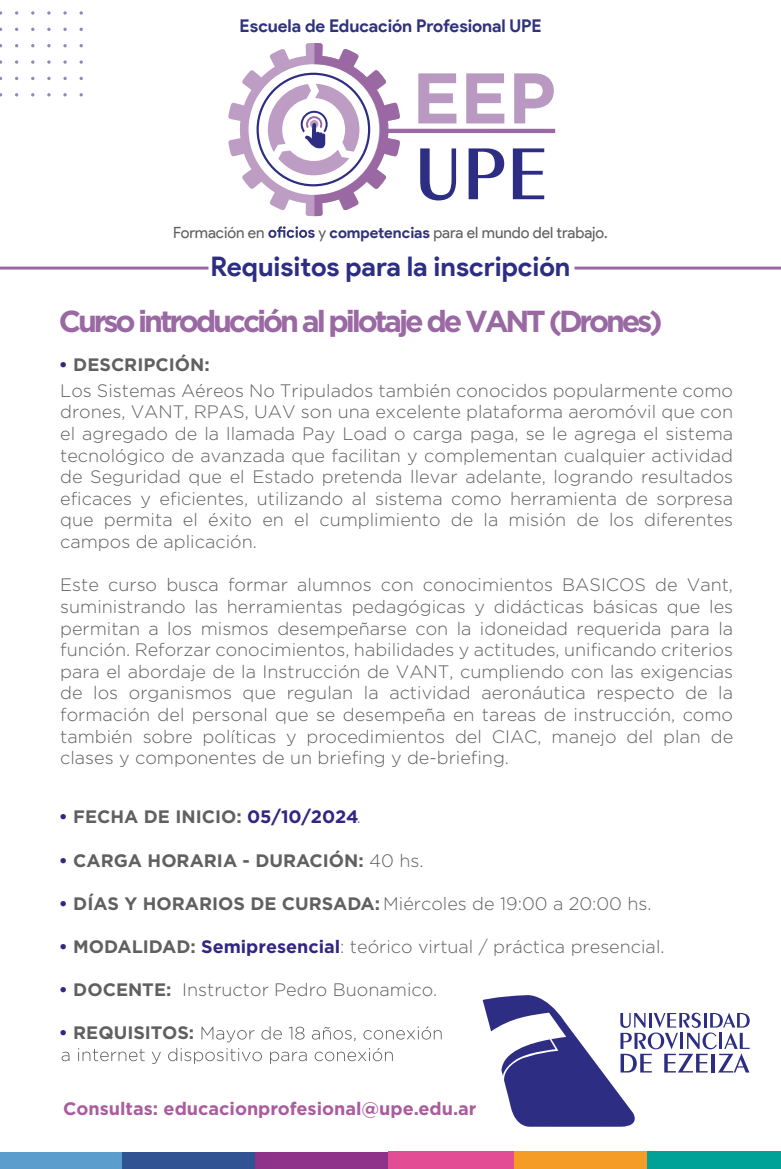
<style>
.page{position:relative;width:781px;height:1169px;background:#fff}
.page>*{position:absolute;margin:0;border:0;box-sizing:border-box;transform-origin:0 0}
.t1{font:600 77.7px "Exotic 350 BT";color:#2d2e83}
.t2{font:700 71.55px "Gotham";color:#b999c1}
.t3{font:700 30.3px "Gotham";letter-spacing:-.105em;color:#9a69a3}
.t4{font:700 27px "Product Sans";color:#2d2e83}
.t5{font:300 18px/21.6px "Gotham";color:#606060;text-align:justify}
.t6{font:700 18px "Gotham";color:#606060}
.t7{font:700 18px "Gotham";color:#ab5b9e}
.t8{font:700 17.55px "Product Sans";letter-spacing:-.005em;color:#30327c}
.t9{font:15.45px "Product Sans";color:#606060}
.s1{font-weight:700;color:#30327c}
.s2{color:#312783}
.s3{font-weight:300}
.s4{font-weight:700;color:#312783}
.s5{font-weight:700}
</style>
<div class="page">
<svg style="left:312px;top:1027px;width:43px;height:14px"></svg>
<svg style="left:363px;top:1026px;width:78px;height:13px"></svg>
<svg style="left:61px;top:1051px;width:8px;height:10px"></svg>
<svg style="left:78px;top:1048px;width:67px;height:13px"></svg>
<svg style="left:152px;top:1051px;width:9px;height:12px"></svg>
<svg style="left:168px;top:1026px;width:138px;height:37px"></svg>
<svg style="left:314px;top:1048px;width:78px;height:13px"></svg>
<div style="left:0;top:1151px;width:130px;height:17px;background:#5b9dcd"></div>
<div style="left:122px;top:1151px;width:133px;height:17px;background:#315394"></div>
<div style="left:255px;top:1151px;width:133px;height:17px;background:#8e3389"></div>
<div style="left:388px;top:1151px;width:133px;height:17px;background:#e24d94"></div>
<div style="left:513px;top:1151px;width:133px;height:17px;background:#f49c26"></div>
<div style="left:646px;top:1151px;width:134px;height:17px;background:#00a298"></div>
<hr style="left:384px;top:129px;width:171px;height:4px;background:#9a69a3">
<svg style="left:228px;top:43px;width:172px;height:173px"></svg>
<svg style="left:268px;top:226px;width:46px;height:12px"></svg>
<svg style="left:47px;top:77px;width:4px;height:3px"></svg>
<svg style="left:63px;top:77px;width:4px;height:3px"></svg>
<svg style="left:79px;top:77px;width:4px;height:3px"></svg>
<svg style="left:47px;top:60px;width:4px;height:4px"></svg>
<svg style="left:63px;top:60px;width:4px;height:4px"></svg>
<svg style="left:79px;top:60px;width:4px;height:4px"></svg>
<svg style="left:47px;top:44px;width:4px;height:3px"></svg>
<svg style="left:63px;top:44px;width:4px;height:3px"></svg>
<svg style="left:47px;top:28px;width:4px;height:3px"></svg>
<svg style="left:63px;top:28px;width:4px;height:3px"></svg>
<svg style="left:31px;top:11px;width:3px;height:4px"></svg>
<svg style="left:47px;top:11px;width:4px;height:4px"></svg>
<svg style="left:63px;top:11px;width:4px;height:4px"></svg>
<svg style="left:79px;top:11px;width:4px;height:4px"></svg>
<svg style="left:15px;top:60px;width:3px;height:4px"></svg>
<svg style="left:15px;top:11px;width:3px;height:4px"></svg>
<hr style="left:0;top:266px;width:208px;height:3px;background:#9a69a3">
<hr style="left:574px;top:266px;width:206px;height:3px;background:#9a69a3">
<svg style="left:482px;top:995px;width:267px;height:132px"></svg>
<p class="t8" style="left:239px;top:15px;width:303px">Escuela de Educación Profesional UPE</p>
<h2 class="t2" style="left:412px;top:57px;width:145px">EEP</h2>
<h1 class="t1" style="left:413px;top:127px;width:136px">UPE</h1>
<p class="t9" style="left:173px;top:224px;width:93px">Formación en</p>
<p class="t9" style="left:318px;top:224px;width:291px">y <span class="s1">competencias</span> para el mundo del trabajo.</p>
<h3 class="t4" style="left:210px;top:250px;width:361px">Requisitos para la inscripción</h3>
<h3 class="t3" style="left:59px;top:304px;width:605px">Curso introducción al pilotaje de VANT (Drones)</h3>
<p class="t6" style="left:59px;top:354px;width:152px"><span class="s2">•</span> DESCRIPCIÓN:</p>
<p class="t5" style="left:60px;top:379px;width:674px">Los Sistemas Aéreos No Tripulados también conocidos popularmente como drones, VANT, RPAS, UAV son una excelente plataforma aeromóvil que con el agregado de la llamada Pay Load o carga paga, se le agrega el sistema tecnológico de avanzada que facilitan y complementan cualquier actividad de Seguridad que el Estado pretenda llevar adelante, logrando resultados eficaces y eficientes, utilizando al sistema como herramienta de sorpresa que permita el éxito en el cumplimiento de la misión de los diferentes campos de aplicación.</p>
<p class="t5" style="left:60px;top:574px;width:674px">Este curso busca formar alumnos con conocimientos BASICOS de Vant, suministrando las herramientas pedagógicas y didácticas básicas que les permitan a los mismos desempeñarse con la idoneidad requerida para la función. Reforzar conocimientos, habilidades y actitudes, unificando criterios para el abordaje de la Instrucción de VANT, cumpliendo con las exigencias de los organismos que regulan la actividad aeronáutica respecto de la formación del personal que se desempeña en tareas de instrucción, como también sobre políticas y procedimientos del CIAC, manejo del plan de clases y componentes de un briefing y de-briefing.</p>
<p class="t6" style="left:59px;top:806px;width:303px"><span class="s2">•</span> FECHA DE INICIO: <span class="s2">05/10/2024</span><span class="s3">.</span></p>
<p class="t6" style="left:59px;top:849px;width:366px"><span class="s2">•</span> CARGA HORARIA - DURACIÓN: <span class="s3">40 hs.</span></p>
<p class="t5" style="left:59px;top:892px;width:594px"><span class="s4">•</span> <span class="s5">DÍAS Y HORARIOS DE CURSADA:</span> Miércoles de 19:00 a 20:00 hs.</p>
<p class="t5" style="left:59px;top:935px;width:607px"><span class="s4">•</span> <span class="s5">MODALIDAD:</span> <span class="s4">Semipresencial</span>: teórico virtual / práctica presencial.</p>
<p class="t5" style="left:59px;top:978px;width:380px"><span class="s4">•</span> <span class="s5">DOCENTE:</span> Instructor Pedro Buonamico.</p>
<p class="t6" style="left:59px;top:1022px;width:137px"><span class="s2">•</span> REQUISITOS:</p>
<p class="t7" style="left:63px;top:1097px;width:414px">Consultas: educacionprofesional@upe.edu.ar</p>
</div>
